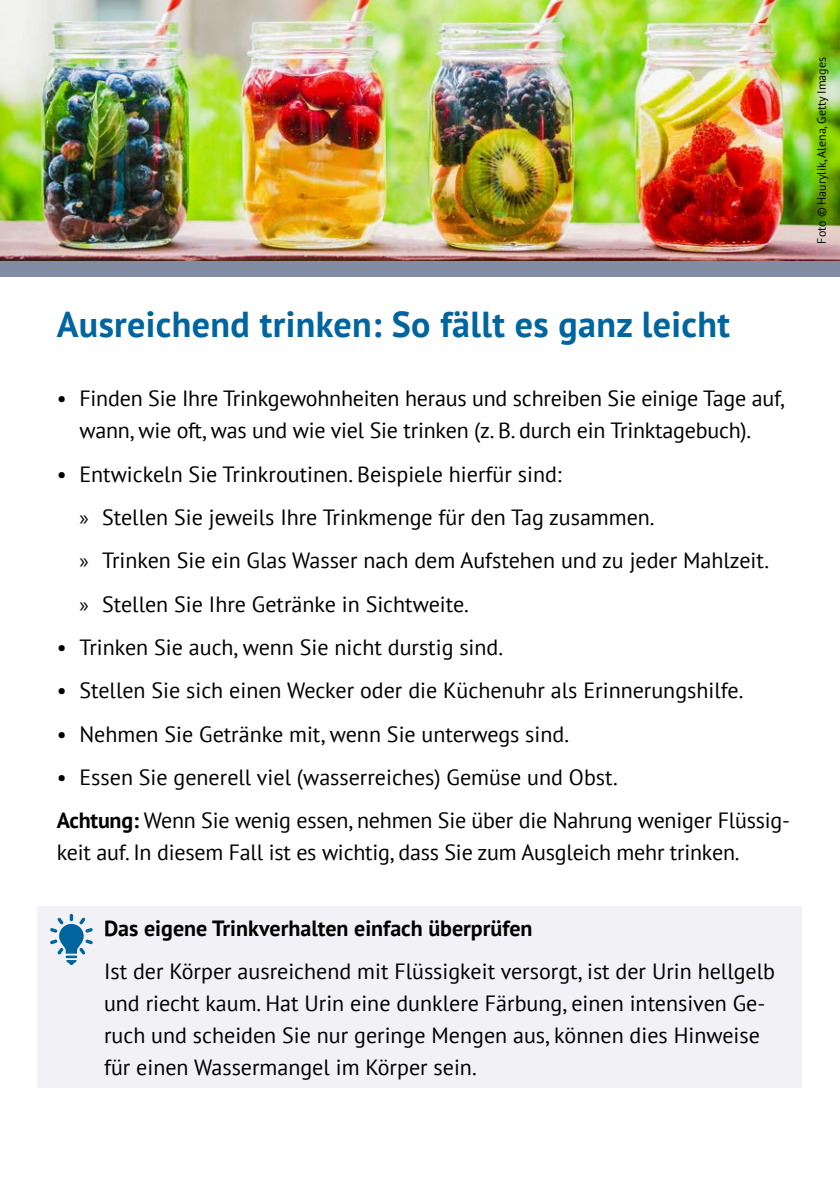
<style>
.page{position:relative;width:840px;height:1191px;background:#fff}
.page>*{position:absolute;margin:0;border:0;box-sizing:border-box;transform-origin:0 0}
.t1{font:700 36px "PT Sans";letter-spacing:.01em;color:#00659e}
.t2{font:22px/32px "PT Sans";color:#000}
.t3{font:700 22px "PT Sans";color:#000}
.t4{font:12px "PT Sans";color:#000}
.s1{font-family:"Myriad Pro"}
.s2{font-weight:700}
</style>
<div class="page">
<div style="left:38px;top:906px;width:763px;height:181px;background:#f2f2f6"></div>
<svg style="left:50px;top:914px;width:43px;height:51px"></svg>
<img style="left:0;top:0;width:839px;height:261px">
<div style="left:0;top:261px;width:839px;height:16px;background:#828ca2"></div>
<h1 class="t1" style="left:57px;top:300px;width:674px">Ausreichend trinken: So fällt es ganz leicht</h1>
<p class="t2" style="left:57px;top:382px;width:729px;text-align:center">• Finden Sie Ihre Trinkgewohnheiten heraus und schreiben Sie einige Tage auf, wann, wie oft, was und wie viel Sie trinken (z. B. durch ein Trinktagebuch).</p>
<p class="t2" style="left:79px;top:452px;width:690px;line-height:43.4px;text-indent:-23px">• Entwickeln Sie Trinkroutinen. Beispiele hierfür sind:<br><span class="s1">»</span> Stellen Sie jeweils Ihre Trinkmenge für den Tag zusammen.<br><span class="s1">»</span> Trinken Sie ein Glas Wasser nach dem Aufstehen und zu jeder Mahlzeit. <span class="s1">»</span> Stellen Sie Ihre Getränke in Sichtweite.</p>
<p class="t2" style="left:57px;top:631px;width:447px">• Trinken Sie auch, wenn Sie nicht durstig sind.</p>
<p class="t2" style="left:57px;top:674px;width:688px">• Stellen Sie sich einen Wecker oder die Küchenuhr als Erinnerungshilfe.</p>
<p class="t2" style="left:57px;top:717px;width:513px">• Nehmen Sie Getränke mit, wenn Sie unterwegs sind.</p>
<p class="t2" style="left:57px;top:755px;width:734px;line-height:43.4px">• Essen Sie generell viel (wasserreiches) Gemüse und Obst.<br><span class="s2">Achtung:</span> Wenn Sie wenig essen, nehmen Sie über die Nahrung weniger Flüssig-</p>
<p class="t2" style="left:57px;top:836px;width:684px">keit auf. In diesem Fall ist es wichtig, dass Sie zum Ausgleich mehr trinken.</p>
<p class="t3" style="left:104px;top:913px;width:430px">Das eigene Trinkverhalten einfach überprüfen</p>
<p class="t2" style="left:104px;top:955px;width:672px">Ist der Körper ausreichend mit Flüssigkeit versorgt, ist der Urin hellgelb und riecht kaum. Hat Urin eine dunklere Färbung, einen intensiven Ge&shy;ruch und scheiden Sie nur geringe Mengen aus, können dies Hinweise für einen Wassermangel im Körper sein.</p>
<p class="t4" style="left:813px;top:243px;width:188px;rotate:-90deg">Foto © Haurylik, Alena, Getty Images</p>
</div>
